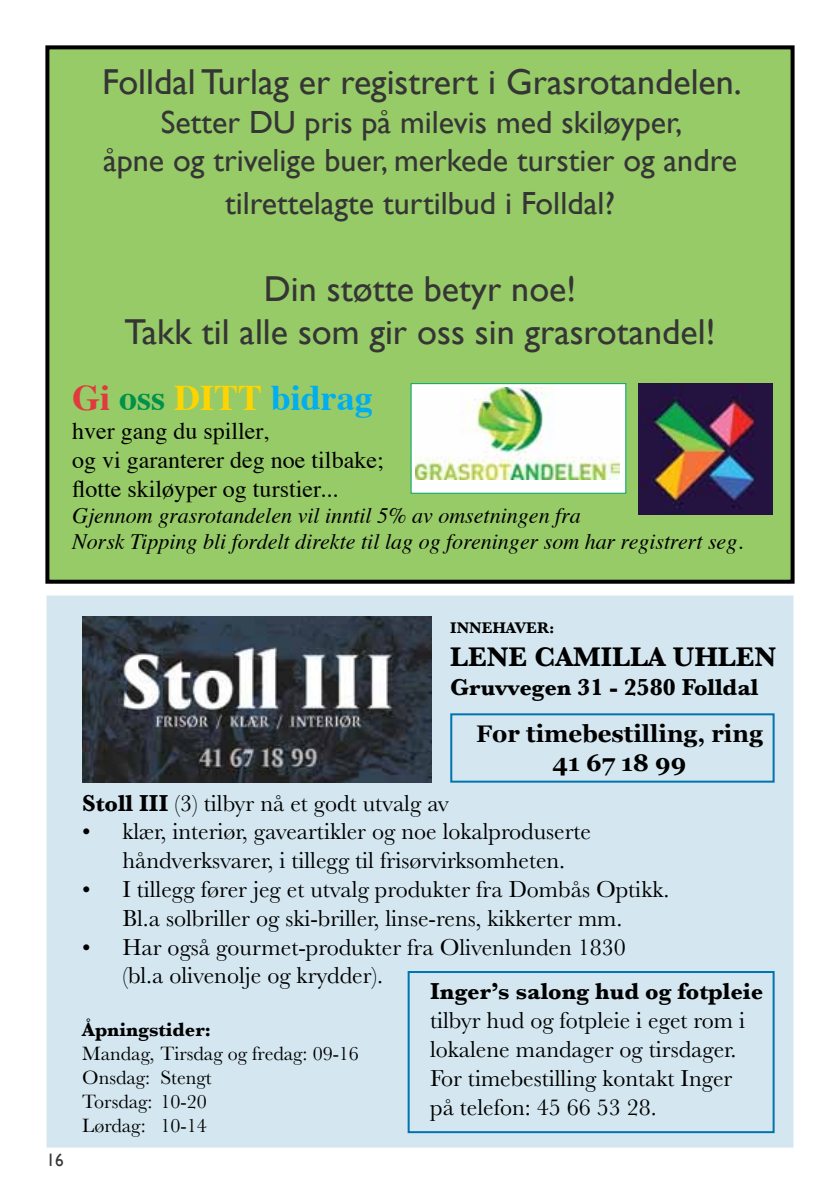
<style>
.page{position:relative;width:840px;height:1191px;background:#fff}
.page>*{position:absolute;margin:0;border:0;box-sizing:border-box;transform-origin:0 0}
.t1{font:36px/43.2px "Gill Sans";color:#363536;text-align:center}
.t2{font:700 36px "Times";color:#00aeef}
.t3{font:32px/38.4px "Gill Sans";color:#363536;text-align:center}
.t4{font:700 28px "Baskerville";color:#000}
.t5{font:24px/28.8px "Baskerville";color:#000;text-align:center}
.t6{font:24px/28.8px "Times";color:#000}
.t7{font:700 24px "Baskerville";color:#000}
.t8{font:700 24px/28.8px "Georgia";color:#000;text-align:center}
.t9{font:italic 22px/26.4px "Times";color:#000}
.t10{font:20px/24px "Baskerville";color:#000}
.t11{font:700 20px "Baskerville";color:#000}
.t12{font:18px "Gill Sans";color:#363536;scale:.95 1}
.t13{font:700 16px "Baskerville";color:#000}
.s1{color:#e03a3e}
.s2{color:#00924a}
.s3{color:#ffd400}
.s4{font-weight:700}
</style>
<div class="page">
<div style="left:46px;top:595px;width:747px;height:552px;background:#d4e7f1"></div>
<div style="left:50px;top:50px;width:739px;height:528px;background:#97cb67"></div>
<div style="left:45px;top:45px;width:749px;height:538px;border:4px solid #000"></div>
<img style="left:638px;top:383px;width:134px;height:131px">
<div style="left:410px;top:383px;width:216px;height:110px;background:#fff;border:1px solid #00a46a"></div>
<img style="left:415px;top:388px;width:204px;height:91px">
<img style="left:82px;top:616px;width:349px;height:166px">
<div style="left:407px;top:971px;width:367px;height:162px;border:2px solid #0074af"></div>
<div style="left:450px;top:713px;width:324px;height:69px;border:2px solid #0074af"></div>
<h1 class="t1" style="left:102px;top:60px;width:641px">Folldal Turlag er registrert i Grasrotandelen.</h1>
<h2 class="t3" style="left:103px;top:102px;width:635px">Setter DU pris på milevis med skiløyper,<br>åpne og trivelige buer, merkede turstier og andre</h2>
<h2 class="t3" style="left:225px;top:184px;width:391px">tilrettelagte turtilbud i Folldal?</h2>
<h1 class="t1" style="left:125px;top:267px;width:592px">Din støtte betyr noe!<br>Takk til alle som gir oss sin grasrotandel!</h1>
<h1 class="t2" style="left:72px;top:363px;width:302px"><span class="s1">Gi</span> <span class="s2">oss</span> <span class="s3">DITT</span> bidrag</h1>
<p class="t6" style="left:72px;top:414px;width:313px">hver gang du spiller,<br>og vi garanterer deg noe tilbake; flotte skiløyper og turstier...</p>
<p class="t9" style="left:72px;top:501px;width:672px">Gjennom grasrotandelen vil inntil 5% av omsetningen fra<br>Norsk Tipping bli fordelt direkte til lag og foreninger som har registrert seg.</p>
<p class="t12" style="left:46px;top:1149px;width:19px">16</p>
<p class="t13" style="left:450px;top:616px;width:105px">Innehaver:</p>
<p class="t4" style="left:450px;top:638px;width:327px">Lene Camilla Uhlen</p>
<p class="t7" style="left:450px;top:670px;width:309px">Gruvvegen 31 - 2580 Folldal</p>
<p class="t8" style="left:476px;top:718px;width:288px">For timebestilling, ring<br>41 67 18 99</p>
<p class="t5" style="left:82px;top:788px;width:368px"><span class="s4">Stoll III</span> (3) tilbyr nå et godt utvalg av</p>
<p class="t5" style="left:82px;top:817px;width:510px">• klær, interiør, gaveartikler og noe lokalproduserte håndverksvarer, i tillegg til frisørvirksomheten.</p>
<p class="t5" style="left:82px;top:875px;width:588px">• I tillegg fører jeg et utvalg produkter fra Dombås Optikk.<br>Bl.a solbriller og ski-briller, linse-rens, kikkerter mm.</p>
<p class="t5" style="left:122px;top:932px;width:505px;text-align:left;text-indent:-40px">• Har også gourmet-produkter fra Olivenlunden 1830 (bl.a olivenolje og krydder).</p>
<p class="t11" style="left:82px;top:1015px;width:130px">Åpningstider:</p>
<p class="t10" style="left:82px;top:1042px;width:278px">Mandag, Tirsdag og fredag: 09-16<br>Onsdag: Stengt<br>Torsdag: 10-20<br>Lørdag: 10-14</p>
<p class="t7" style="left:430px;top:975px;width:334px">Inger’s salong hud og fotpleie</p>
<p class="t5" style="left:430px;top:1006px;width:316px;text-align:left">tilbyr hud og fotpleie i eget rom i lokalene mandager og tirsdager.<br>For timebestilling kontakt Inger på telefon: 45 66 53 28.</p>
</div>
